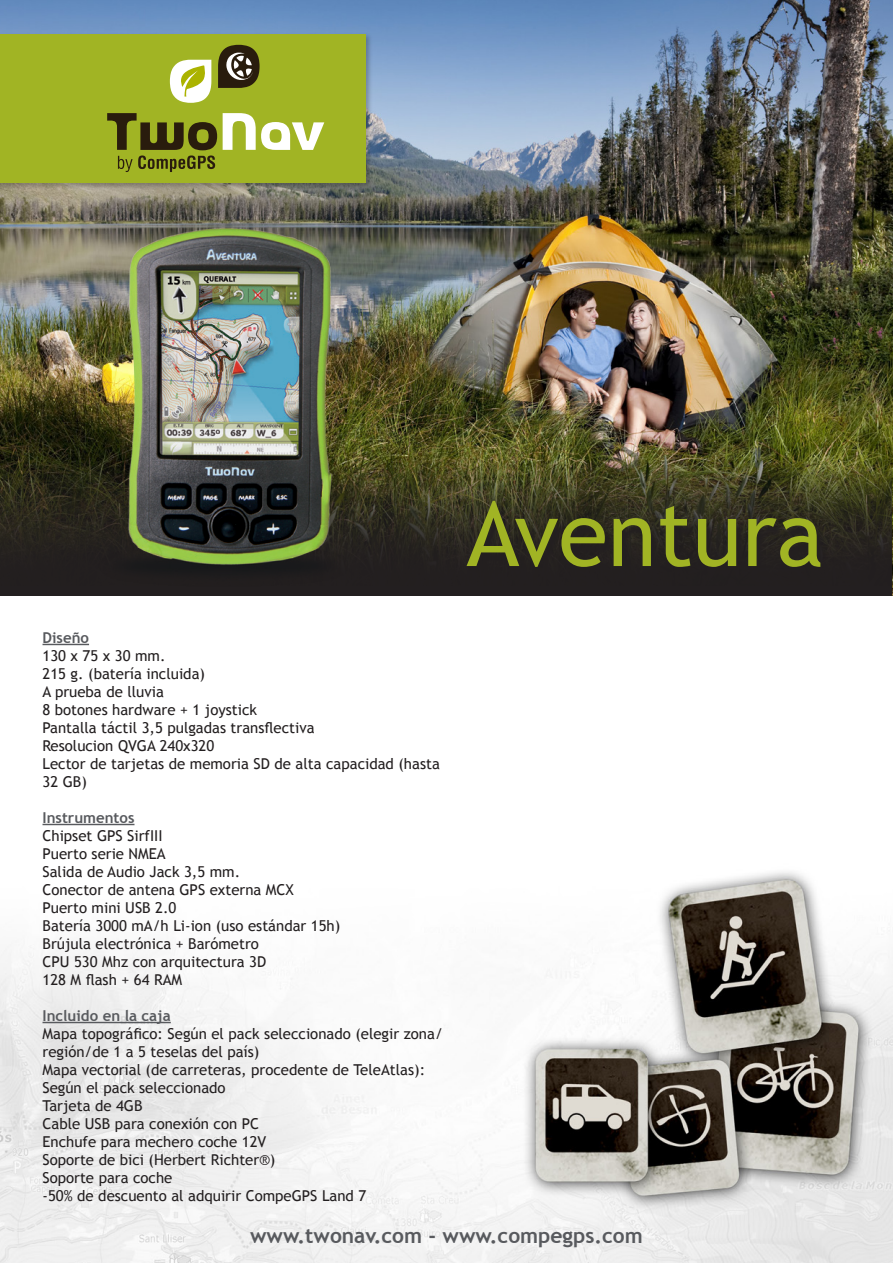
<style>
.page{position:relative;width:893px;height:1263px;background:#fff}
.page>*{position:absolute;margin:0;border:0;box-sizing:border-box;transform-origin:0 0}
.t1{font:90px "Trebuchet MS";color:#a1b424}
.t2{font:700 21px "Trebuchet MS";color:#585a5e}
.t3{font:15px/18px "Trebuchet MS";color:#231f20}
.t4{font:700 15px "Trebuchet MS";color:#585a5e}
</style>
<div class="page">
<img style="left:0;top:595px;width:893px;height:668px">
<img style="left:0;top:0;width:893px;height:595px">
<svg style="left:0;top:433px;width:891px;height:163px;background:#3b3921"></svg>
<div style="left:0;top:32px;width:373px;height:159px;background:#231f20;opacity:.3"></div>
<div style="left:0;top:34px;width:366px;height:149px;background:#a1b424"></div>
<svg style="left:170px;top:60px;width:41px;height:43px;background:#e2e6af"></svg>
<svg style="left:218px;top:45px;width:42px;height:43px;background:#5a5436"></svg>
<svg style="left:223px;top:113px;width:101px;height:37px"></svg>
<svg style="left:107px;top:113px;width:110px;height:59px"></svg>
<svg style="left:467px;top:505px;width:363px;height:75px;background:#28241f"></svg>
<img style="left:93px;top:217px;width:270px;height:382px">
<hr style="left:43px;top:644px;width:46px;height:1px;background:#585a5e">
<hr style="left:43px;top:824px;width:91px;height:1px;background:#585a5e">
<hr style="left:43px;top:1022px;width:128px;height:1px;background:#585a5e">
<h1 class="t1" style="left:466px;top:481px;width:359px">Aventura</h1>
<p class="t4" style="left:43px;top:628px;width:48px">Diseño</p>
<p class="t3" style="left:43px;top:646px;width:399px">130 x 75 x 30 mm.<br>215 g. (batería incluida)<br>A prueba de lluvia<br>8 botones hardware + 1 joystick<br>Pantalla táctil 3,5 pulgadas transflectiva<br>Resolucion QVGA 240x320<br>Lector de tarjetas de memoria SD de alta capacidad (hasta<br>32 GB)</p>
<p class="t4" style="left:43px;top:808px;width:93px">Instrumentos</p>
<p class="t3" style="left:43px;top:826px;width:299px">Chipset GPS SirfIII<br>Puerto serie NMEA<br>Salida de Audio Jack 3,5 mm.<br>Conector de antena GPS externa MCX<br>Puerto mini USB 2.0<br>Batería 3000 mA/h Li-ion (uso estándar 15h)<br>Brújula electrónica + Barómetro<br>CPU 530 Mhz con arquitectura 3D<br>128 M flash + 64 RAM</p>
<p class="t4" style="left:43px;top:1006px;width:130px">Incluido en la caja</p>
<p class="t3" style="left:43px;top:1024px;width:402px">Mapa topográfico: Según el pack seleccionado (elegir zona/ región/de 1 a 5 teselas del país)<br>Mapa vectorial (de carreteras, procedente de TeleAtlas):<br>Según el pack seleccionado<br>Tarjeta de 4GB<br>Cable USB para conexión con PC<br>Enchufe para mechero coche 12V<br>Soporte de bici (Herbert Richter®)<br>Soporte para coche<br>-50% de descuento al adquirir CompeGPS Land 7</p>
<h2 class="t2" style="left:250px;top:1223px;width:394px">www.twonav.com - www.compegps.com</h2>
</div>
